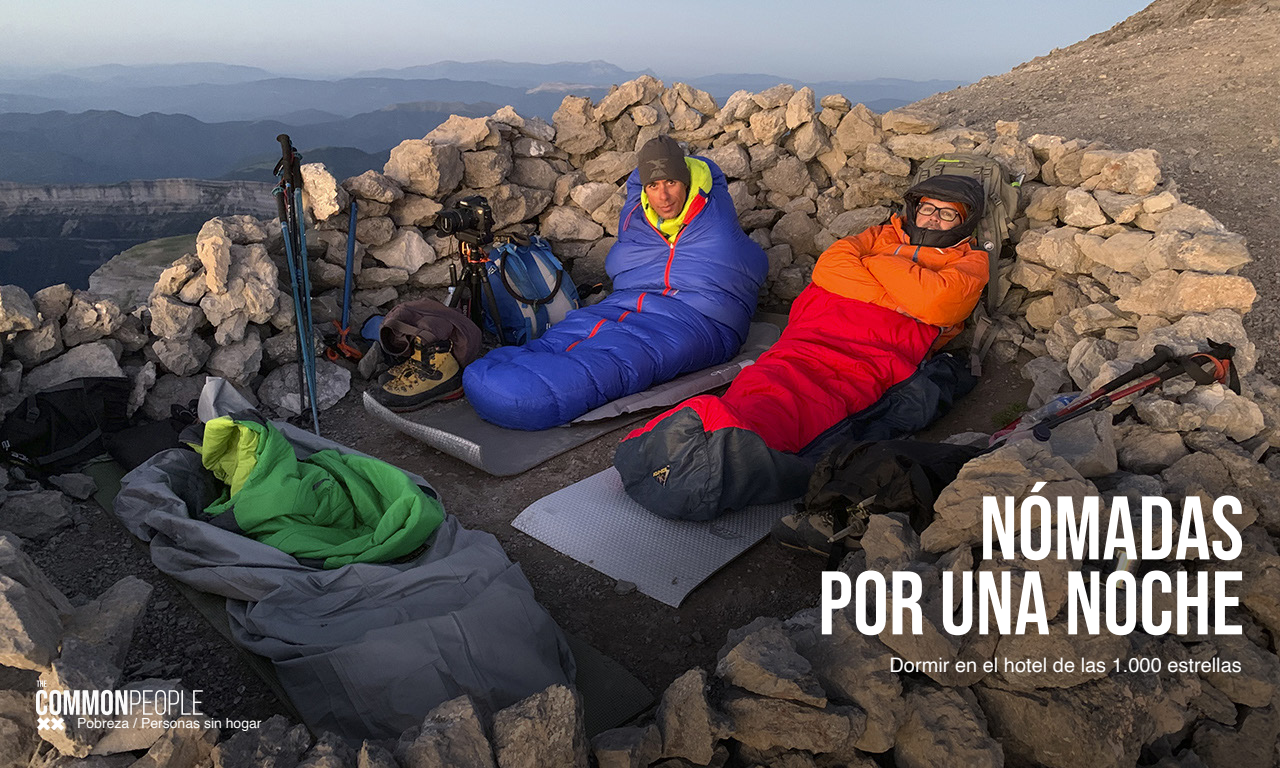
<style>
.page{position:relative;width:1280px;height:768px;background:#fff}
.page>*{position:absolute;margin:0;border:0;box-sizing:border-box;transform-origin:0 0}
.t1{font:90px "Bebas Neue";color:#fff}
.t2{font:20px "Helvetica";color:#fff}
.t3{font:20px "Monotype Sorts";color:#fff}
.t4{font:14px "Helvetica";color:#fff}
</style>
<div class="page">
<img style="left:0;top:0;width:1280px;height:768px">
<svg style="left:36px;top:681px;width:167px;height:34px"></svg>
<p class="t3" style="left:36px;top:715px;width:34px">66</p>
<p class="t4" style="left:77px;top:713px;width:186px">Pobreza / Personas sin hogar</p>
<p class="t1" style="left:979px;top:477px;width:266px">NÓMADAS</p>
<p class="t1" style="left:818px;top:552px;width:427px">POR UNA NOCHE</p>
<p class="t2" style="left:890px;top:650px;width:354px">Dormir en el hotel de las 1.000 estrellas</p>
</div>
